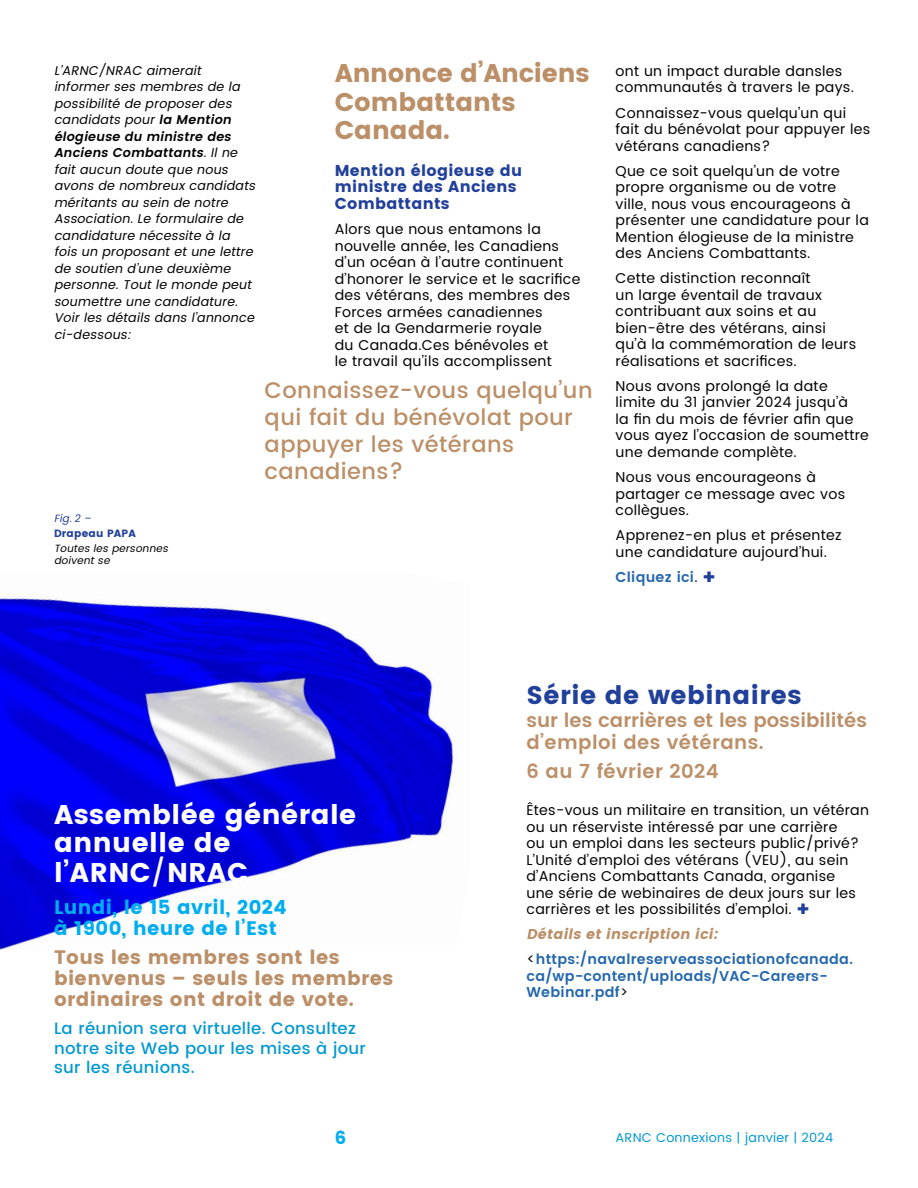
<style>
.page{position:relative;width:918px;height:1188px;background:#fff}
.page>*{position:absolute;margin:0;border:0;box-sizing:border-box;transform-origin:0 0}
.t1{font:27px/29.2px "Poppins";letter-spacing:.02em;color:#fff}
.t2{font:25.5px/28.5px "Poppins";color:#bb8f68}
.t3{font:25.5px "Poppins";letter-spacing:.02em;color:#21409a}
.t4{font:500 22.5px/27px "Poppins";letter-spacing:.02em;color:#bb8f68}
.t5{font:19.5px/21px "Poppins";letter-spacing:.02em;color:#bb8f68}
.t6{font:600 19.5px/22.5px "Poppins";color:#bb8f68}
.t7{font:19.5px "Poppins";letter-spacing:.02em;color:#00aeef}
.t8{font:600 19.5px "Poppins";letter-spacing:.02em;color:#bb8f68}
.t9{font:18px "Poppins";color:#00aeef}
.t10{font:500 16.5px/19.5px "Poppins";letter-spacing:.02em;color:#0098d1}
.t11{font:15.75px/16.5px "Poppins";letter-spacing:.02em;color:#21409a}
.t12{font:14.25px/16.5px "Poppins";letter-spacing:.02em;color:#000}
.t13{font:600 14.25px/16.5px "Poppins";letter-spacing:.02em;color:#2467ad}
.t14{font:italic 14.25px "Poppins";color:#bb8f68}
.t15{font:italic 12.75px/16.5px "Poppins";color:#000}
.t16{font:12.75px "Poppins";letter-spacing:.02em;color:#0098d1}
.t17{font:italic 10.5px/15px "Poppins";color:#000}
.s1{font-weight:600}
.s2{color:#21409a}
.s3{font-style:normal;color:#21409a}
.s4{font-weight:400;color:#000}
.s5{font-weight:400;font-size:20.55px;color:#21409a}
.s6{font-weight:500}
.s7{font-size:20.55px;color:#21409a}
</style>
<div class="page">
<img style="left:0;top:598px;width:457px;height:352px">
<p class="t15" style="left:54px;top:63px;width:206px">L’ARNC/NRAC aimerait informer ses membres de la possibilité de proposer des candidats pour <span class="s1">la Mention élogieuse du ministre des<br>Anciens Combattants</span>. Il ne fait aucun doute que nous avons de nombreux candidats méritants au sein de notre<br>Association. Le formulaire de candidature nécessite à la fois un proposant et une lettre de soutien d’une deuxième personne. Tout le monde peut soumettre une candidature.<br>Voir les détails dans l’annonce ci-dessous:</p>
<p class="t17" style="left:54px;top:512px;width:118px"><span class="s2">Fig.2 –<br></span><span class="s3">Drapeau PAPA<br></span>Toutes les personnes</p>
<p class="t17" style="left:54px;top:554px;width:60px">doivent se</p>
<p class="t2" style="left:335px;top:59px;width:256px">Annonce d’Anciens<br>Combattants<br>Canada.</p>
<p class="t12" style="left:616px;top:63px;width:240px">ont un impact durable dansles communautés à travers le pays.</p>
<p class="t12" style="left:616px;top:105px;width:256px">Connaissez-vous quelqu’un qui fait du bénévolat pour appuyer les vétérans canadiens?</p>
<p class="t12" style="left:616px;top:163px;width:255px">Que ce soit quelqu’un de votre propre organisme ou de votre ville, nous vous encourageons à présenter une candidature pour la<br>Mention élogieuse de la ministre des Anciens Combattants.</p>
<p class="t12" style="left:616px;top:271px;width:242px">Cette distinction reconnaît<br>un large éventail de travaux contribuant aux soins et au bien-être des vétérans, ainsi qu’à la commémoration de leurs réalisations et sacrifices.</p>
<p class="t12" style="left:616px;top:378px;width:255px">Nous avons prolongé la date limite du 31 janvier 2024 jusqu’à<br>la fin du mois de février afin que vous ayez l’occasion de soumettre une demande complète.</p>
<p class="t12" style="left:616px;top:469px;width:231px">Nous vous encourageons à partager ce message avec vos collègues.</p>
<p class="t12" style="left:616px;top:527px;width:227px">Apprenez-en plus et présentez une candidature aujourd’hui.</p>
<p class="t13" style="left:616px;top:569px;width:102px">Cliquez ici<span class="s4">.</span> <span class="s5">+</span></p>
<p class="t11" style="left:335px;top:162px;width:189px">Mention élogieuse du ministre des Anciens<br>Combattants</p>
<p class="t12" style="left:335px;top:221px;width:247px">Alors que nous entamons la nouvelle année, les Canadiens d’un océan à l’autre continuent d’honorer le service et le sacrifice des vétérans, des membres des<br>Forces armées canadiennes<br>et de la Gendarmerie royale<br>du Canada.Ces bénévoles et<br>le travail qu’ils accomplissent</p>
<p class="t4" style="left:265px;top:377px;width:329px">Connaissez-vous quelqu’un qui fait du bénévolat pour appuyer les vétérans</p>
<p class="t4" style="left:265px;top:458px;width:140px">canadiens?</p>
<p class="t3" style="left:526px;top:680px;width:277px">Série de webinaires</p>
<p class="t6" style="left:526px;top:709px;width:342px">sur les carrières et les possibilités d’emploi des vétérans.</p>
<p class="t8" style="left:526px;top:756px;width:194px">6 au 7 février 2024</p>
<p class="t1" style="left:54px;top:800px;width:304px">Assemblée générale annuelle de l’ARNC<span class="s6">/</span>NRAC</p>
<p class="t7" style="left:54px;top:896px;width:234px">Lundi, le 15 avril, 2024</p>
<p class="t7" style="left:54px;top:917px;width:224px">à 1900, heure de l’Est</p>
<p class="t5" style="left:54px;top:947px;width:341px">Tous les membres sont les bienvenus – seuls les membres ordinaires ont droit de vote.</p>
<p class="t10" style="left:54px;top:1019px;width:313px">La réunion sera virtuelle. Consultez notre site Web pour les mises à jour sur les réunions.</p>
<p class="t12" style="left:526px;top:802px;width:344px">Êtes-vous un militaire en transition, un vétéran ou un réserviste intéressé par une carrière<br>ou un emploi dans les secteurs public/privé?<br>L’Unité d’emploi des vétérans (VEU), au sein d’Anciens Combattants Canada, organise<br>une série de webinaires de deux jours sur les carrières et les possibilités d’emploi. <span class="s7">+</span></p>
<p class="t14" style="left:526px;top:926px;width:197px">Détails etinscription ici:</p>
<p class="t13" style="left:526px;top:952px;width:328px"><span class="s4">&lt;</span>https:/navalreserveassociationofcanada. ca/wp-content/uploads/VAC-Careers-<br>Webinar.pdf<span class="s4">&gt;</span></p>
<p class="t9" style="left:335px;top:1127px;width:13px">6</p>
<p class="t16" style="left:616px;top:1129px;width:219px">ARNC Connexions | janvier | 2024</p>
</div>
